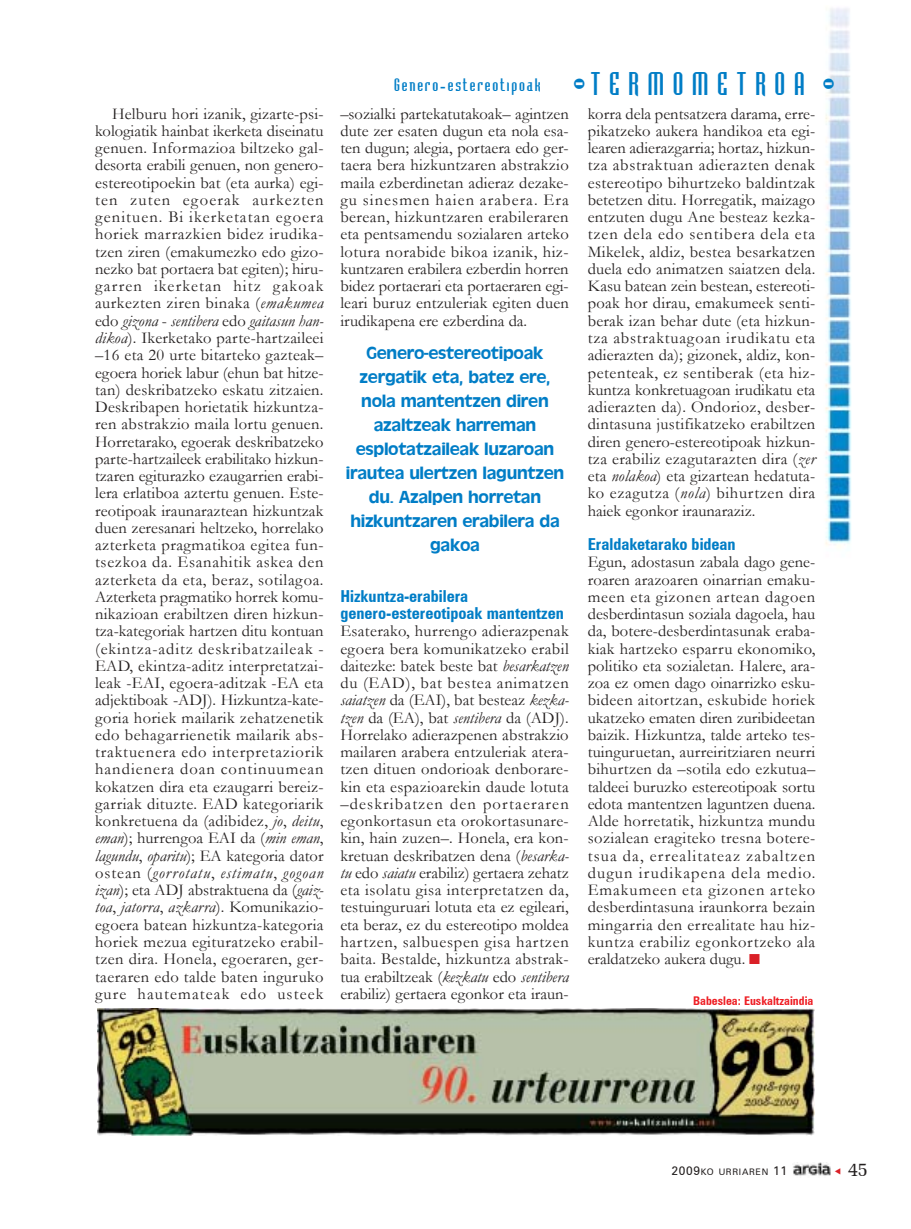
<style>
.page{position:relative;width:911px;height:1229px;background:#fff}
.page>*{position:absolute;margin:0;border:0;box-sizing:border-box;transform-origin:0 0}
.t1{font:19.5px "Memoir";color:#231f1f}
.t2{font:18px/24px "Antique Olive";letter-spacing:-.015em;color:#007dc6;text-align:center}
.t3{font:16.5px/17.2px "Garamond";letter-spacing:.01em;color:#231f1f;text-align:justify}
.t4{font:700 16.5px/17.2px "Zurich Cn BT";color:#007dc6}
.t5{font:16.5px "Bodiac";letter-spacing:.11em;color:#007dc6}
.t6{font:700 12px "Zurich Cn BT";color:#ee1e24}
.t7{font:9px "Zurich BT";letter-spacing:.075em;color:#231f1f}
.s1{font-style:italic}
.s2{font-family:"Garamond";font-weight:700}
.s3{font-size:30px}
.s4{color:#da2027}
.s5{font-size:12px}
</style>
<div class="page">
<img style="left:97px;top:1008px;width:717px;height:127px">
<img style="left:825px;top:8px;width:27px;height:539px">
<img style="left:793px;top:1162px;width:37px;height:14px">
<p class="t3" style="left:95px;top:105px;width:230px;text-indent:17px">Helburu hori izanik, gizarte-psi&shy;kologiatik hainbat ikerketa diseinatu genuen. Informazioa biltzeko gal&shy;desorta erabili genuen, non genero&shy;estereotipoekin bat (eta aurka) egi&shy;ten zuten egoerak aurkezten genituen. Bi ikerketatan egoera horiek marrazkien bidez irudika&shy;tzen ziren (emakumezko edo gizo&shy;nezko bat portaera bat egiten); hiru&shy;garren ikerketan hitz gakoak aurkezten ziren binaka (<span class="s1">emakumea </span>edo <span class="s1">gizona</span> - <span class="s1">sentibera</span> edo <span class="s1">gaitasun han&shy;dikoa</span>). Ikerketako parte-hartzaileei ñ16 eta 20 urte bitarteko gazteakñ egoera horiek labur (ehun bat hitze&shy;tan) deskribatzeko eskatu zitzaien.<br>Deskribapen horietatik hizkuntza&shy;ren abstrakzio maila lortu genuen.<br>Horretarako, egoerak deskribatzeko parte-hartzaileek erabilitako hizkun&shy;tzaren egiturazko ezaugarrien erabi&shy;lera erlatiboa aztertu genuen. Este&shy;reotipoak iraunaraztean hizkuntzak duen zeresanari heltzeko, horrelako azterketa pragmatikoa egitea fun&shy;tsezkoa da. Esanahitik askea den azterketa da eta, beraz, sotilagoa.<br>Azterketa pragmatiko horrek komu&shy;nikazioan erabiltzen diren hizkun&shy;tza-kategoriak hartzen ditu kontuan (ekintza-aditz deskribatzaileak - EAD, ekintza-aditz interpretatzai&shy;leak -EAI, egoera-aditzak -EA eta adjektiboak -ADJ). Hizkuntza-kate&shy;goria horiek mailarik zehatzenetik edo behagarrienetik mailarik abs&shy;traktuenera edo interpretaziorik handienera doan continuumean kokatzen dira eta ezaugarri bereiz&shy;garriak dituzte. EAD kategoriarik konkretuena da (adibidez, <span class="s1">jo</span>, <span class="s1">deitu</span>, <span class="s1">eman</span>); hurrengoa EAI da (<span class="s1">min eman</span>, <span class="s1">lagundu</span>, <span class="s1">oparitu</span>); EA kategoria dator ostean (<span class="s1">gorrotatu</span>, <span class="s1">estimatu</span>, <span class="s1">gogoan izan</span>); eta ADJ abstraktuena da (<span class="s1">gaiz&shy;toa</span>, <span class="s1">jatorra</span>, <span class="s1">azkarra</span>). Komunikazio&shy;egoera batean hizkuntza-kategoria horiek mezua egituratzeko erabil&shy;tzen dira. Honela, egoeraren, ger&shy;taeraren edo talde baten inguruko gure hautemateak edo usteek</p>
<p class="t5" style="left:394px;top:78px;width:442px">Genero<span class="s2">-</span>estereotipoak <span class="s3">-T E R M O M E T R O A -</span></p>
<p class="t3" style="left:587px;top:105px;width:229px">korra dela pentsatzera darama, erre&shy;pikatzeko aukera handikoa eta egi&shy;learen adierazgarria; hortaz, hizkun&shy;tza abstraktuan adierazten denak estereotipo bihurtzeko baldintzak betetzen ditu. Horregatik, maizago entzuten dugu Ane besteaz kezka&shy;tzen dela edo sentibera dela eta Mikelek, aldiz, bestea besarkatzen duela edo animatzen saiatzen dela.<br>Kasu batean zein bestean, estereoti&shy;poak hor dirau, emakumeek senti&shy;berak izan behar dute (eta hizkun&shy;tza abstraktuagoan irudikatu eta adierazten da); gizonek, aldiz, kon&shy;petenteak, ez sentiberak (eta hiz&shy;kuntza konkretuagoan irudikatu eta adierazten da). Ondorioz, desber&shy;dintasuna justifikatzeko erabiltzen diren genero-estereotipoak hizkun&shy;tza erabiliz ezagutarazten dira (<span class="s1">zer </span>eta <span class="s1">nolakoa</span>) eta gizartean hedatuta&shy;ko ezagutza (<span class="s1">nola</span>) bihurtzen dira haiek egonkor iraunaraziz.</p>
<p class="t4" style="left:587px;top:535px;width:149px">Eraldaketarako bidean</p>
<p class="t3" style="left:587px;top:554px;width:229px">Egun, adostasun zabala dago gene&shy;roaren arazoaren oinarrian emaku&shy;meen eta gizonen artean dagoen desberdintasun soziala dagoela, hau da, botere-desberdintasunak eraba&shy;kiak hartzeko esparru ekonomiko, politiko eta sozialetan. Halere, ara&shy;zoa ez omen dago oinarrizko esku&shy;bideen aitortzan, eskubide horiek ukatzeko ematen diren zuribideetan baizik. Hizkuntza, talde arteko tes&shy;tuinguruetan, aurreiritziaren neurri bihurtzen da ñsotila edo ezkutuañ taldeei buruzko estereotipoak sortu edota mantentzen laguntzen duena.<br>Alde horretatik, hizkuntza mundu sozialean eragiteko tresna botere&shy;tsua da, errealitateaz zabaltzen dugun irudikapena dela medio.<br>Emakumeen eta gizonen arteko desberdintasuna iraunkorra bezain mingarria den errealitate hau hiz&shy;kuntza erabiliz egonkortzeko ala eraldatzeko aukera dugu. <span class="s4">■</span></p>
<p class="t3" style="left:340px;top:105px;width:230px">ñsozialki partekatutakoakñ agintzen dute zer esaten dugun eta nola esa&shy;ten dugun; alegia, portaera edo ger&shy;taera bera hizkuntzaren abstrakzio maila ezberdinetan adieraz dezake&shy;gu sinesmen haien arabera. Era berean, hizkuntzaren erabileraren eta pentsamendu sozialaren arteko lotura norabide bikoa izanik, hiz&shy;kuntzaren erabilera ezberdin horren bidez portaerari eta portaeraren egi&shy;leari buruz entzuleriak egiten duen irudikapena ere ezberdina da.</p>
<p class="t2" style="left:346px;top:341px;width:220px">Genero-estereotipoak zergatik eta, batez ere, nola mantentzen diren azaltzeak harreman esplotatzaileak luzaroan irautea ulertzen laguntzen du. Azalpen horretan hizkuntzaren erabilera da gakoa</p>
<p class="t4" style="left:340px;top:587px;width:225px">Hizkuntza-erabilera genero-estereotipoak mantentzen</p>
<p class="t3" style="left:340px;top:623px;width:230px">Esaterako, hurrengo adierazpenak egoera bera komunikatzeko erabil daitezke: batek beste bat <span class="s1">besarkatzen </span>du (EAD), bat bestea animatzen <span class="s1">saiatzen</span> da (EAI), bat besteaz <span class="s1">kezka&shy;tzen</span> da (EA), bat <span class="s1">sentibera</span> da (ADJ).<br>Horrelako adierazpenen abstrakzio mailaren arabera entzuleriak atera&shy;tzen dituen ondorioak denborare&shy;kin eta espazioarekin daude lotuta ñdeskribatzen den portaeraren egonkortasun eta orokortasunare&shy;kin, hain zuzenñ. Honela, era kon&shy;kretuan deskribatzen dena (<span class="s1">besarka&shy;tu</span> edo <span class="s1">saiatu</span> erabiliz) gertaera zehatz eta isolatu gisa interpretatzen da, testuinguruari lotuta eta ez egileari, eta beraz, ez du estereotipo moldea hartzen, salbuespen gisa hartzen baita. Bestalde, hizkuntza abstrak&shy;tua erabiltzeak (<span class="s1">kezkatu</span> edo <span class="s1">sentibera </span>erabiliz) gertaera egonkor eta iraun-</p>
<p class="t6" style="left:693px;top:993px;width:122px">Babeslea: Euskaltzaindia</p>
<p class="t7" style="left:671px;top:1166px;width:117px"><span class="s5">2009</span>KO URRIAREN <span class="s5">11</span></p>
<p class="t1" style="left:847px;top:1158px;width:22px">45</p>
</div>
